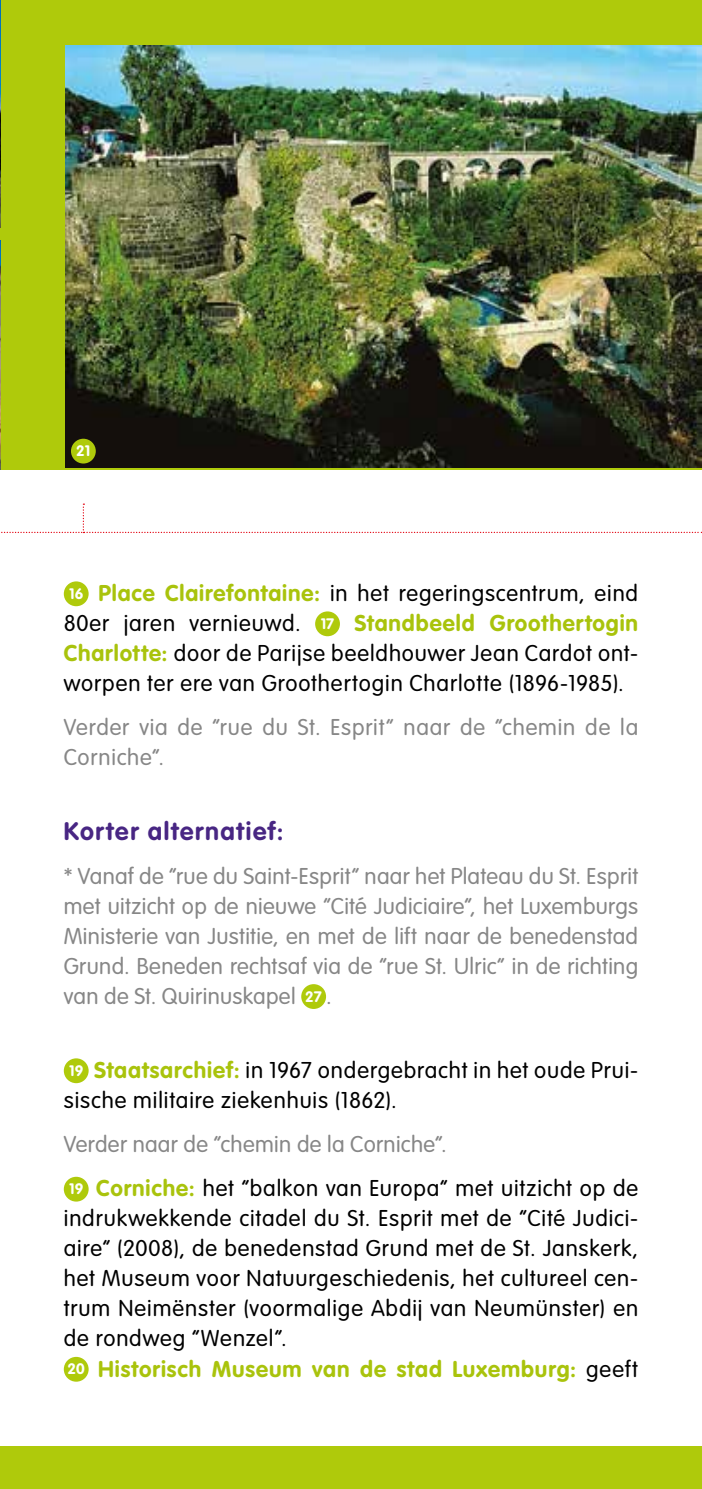
<style>
.page{position:relative;width:702px;height:1489px;background:#fff}
.page>*{position:absolute;margin:0;border:0;box-sizing:border-box;transform-origin:0 0}
.t1{font:700 25px "VAG Rounded Std";letter-spacing:.065em;color:#482683}
.t2{font:300 22.5px/30px "VAG Rounded Std";letter-spacing:.04em;color:#000}
.t3{font:300 22.5px/30px "VAG Rounded Std";letter-spacing:.02em;color:#878787}
.t4{font:300 22.5px/44.2px "VAG Rounded Std";letter-spacing:.02em;color:#000}
.t5{font:700 15px "VAG Rounded Std";color:#fff}
.s1{font-weight:700;font-size:15px;color:#fff}
.s2{font-weight:700;color:#a9c30c}
.s3{color:#878787}
</style>
<div class="page">
<div style="left:0;top:1446px;width:702px;height:42px;background:#afca0b"></div>
<svg style="left:1px;top:503px;width:701px;height:30px"></svg>
<hr style="left:701px;top:1383px;width:1px;height:105px;background:#afca0b">
<div style="left:0;top:0;width:702px;height:469px;background:#afca0b"></div>
<img style="left:65px;top:46px;width:636px;height:422px">
<img style="left:0;top:240px;width:1px;height:229px">
<img style="left:0;top:0;width:1px;height:227px">
<div style="left:71px;top:438px;width:25px;height:25px;background:#afca0b;border-radius:50%"></div>
<div style="left:64px;top:581px;width:25px;height:25px;background:#afca0b;border-radius:50%"></div>
<div style="left:315px;top:611px;width:25px;height:25px;background:#afca0b;border-radius:50%"></div>
<div style="left:301px;top:984px;width:25px;height:24px;background:#afca0b;border-radius:50%"></div>
<div style="left:64px;top:1058px;width:25px;height:25px;background:#afca0b;border-radius:50%"></div>
<div style="left:64px;top:1176px;width:25px;height:25px;background:#afca0b;border-radius:50%"></div>
<div style="left:64px;top:1356px;width:25px;height:25px;background:#afca0b;border-radius:50%"></div>
<p class="t5" style="left:76px;top:442px;width:16px">21</p>
<p class="t2" style="left:64px;top:579px;width:576px;text-align:justify"><span class="s1">16</span> <span class="s2">Place Clairefontaine:</span> in het regeringscentrum, eind 80er jaren vernieuwd. <span class="s1">17</span> <span class="s2">Standbeeld Groothertogin Charlotte:</span> door de Parijse beeldhouwer Jean Cardot ont&shy;worpen ter ere van Groothertogin Charlotte (1896-1985).</p>
<p class="t3" style="left:64px;top:713px;width:576px">Verder via de “rue du St. Esprit” naar de “chemin de la<br>Corniche”.</p>
<p class="t1" style="left:64px;top:816px;width:221px">Korter alternatief:</p>
<p class="t3" style="left:64px;top:861px;width:576px;text-align:justify">* Vanaf de “rue du Saint-Esprit” naar het Plateau du St. Esprit met uitzicht op de nieuwe “Cité Judiciaire”, het Luxemburgs Ministerie van Justitie, en met de lift naar de benedenstad Grund. Beneden rechtsaf via de “rue St. Ulric” in de richting van de St. Quirinuskapel <span class="s1">27</span> .</p>
<p class="t2" style="left:64px;top:1055px;width:576px"><span class="s1">19</span> <span class="s2">Staatsarchief:</span> in 1967 ondergebracht in het oude Prui&shy;sische militaire ziekenhuis (1862).</p>
<p class="t4" style="left:64px;top:1122px;width:576px"><span class="s3">Verder naar de “chemin de la Corniche”.<br></span><span class="s1">19</span> <span class="s2">Corniche:</span> het “balkon van Europa” met uitzicht op de</p>
<p class="t2" style="left:64px;top:1204px;width:576px">indrukwekkende citadel du St. Esprit met de “Cité Judici&shy;aire” (2008), de benedenstad Grund met de St. Janskerk, het Museum voor Natuurgeschiedenis, het cultureel cen&shy;trum Neimënster (voormalige Abdij van Neumünster) en de rondweg “Wenzel”.<br><span class="s1">20</span> <span class="s2">Historisch Museum van de stad Luxemburg:</span> geeft</p>
</div>
